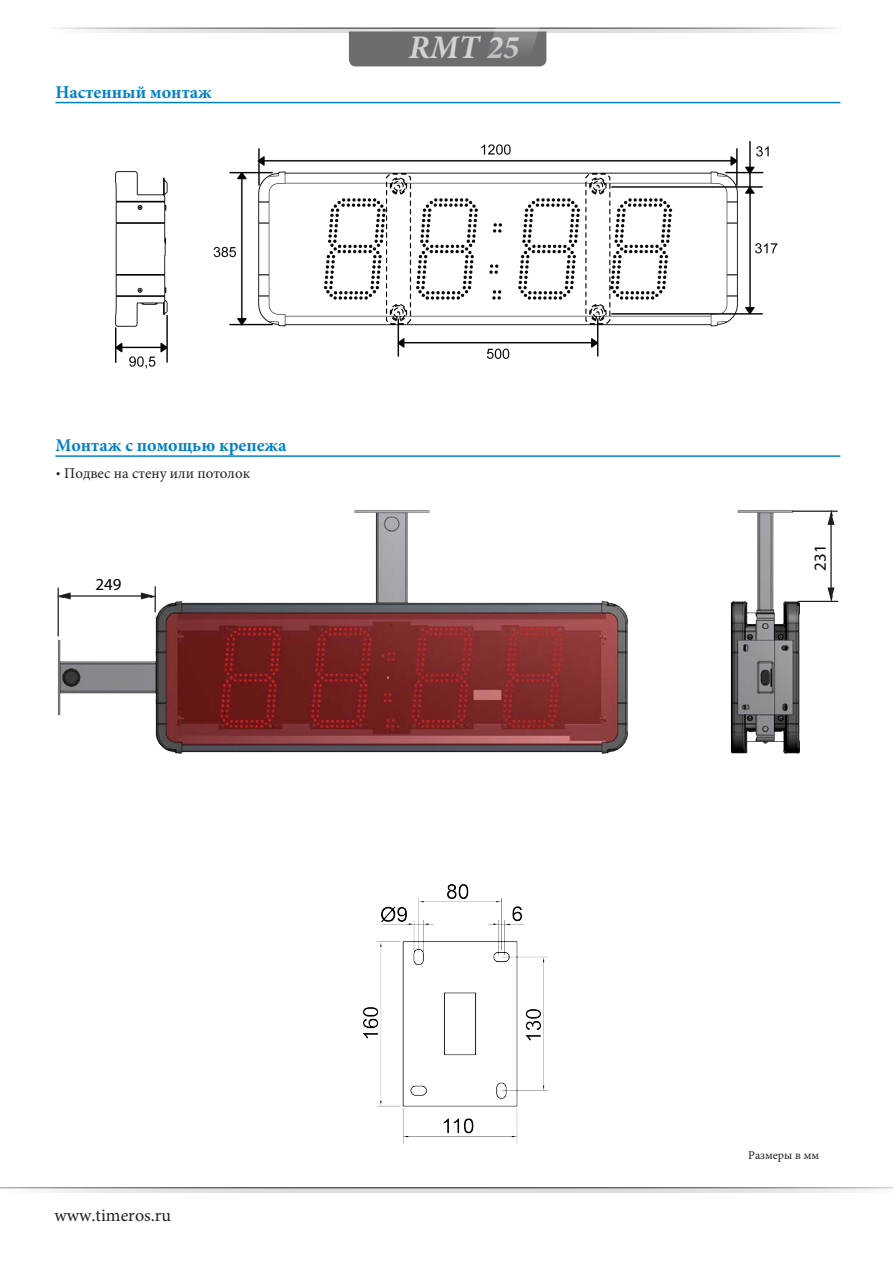
<style>
.page{position:relative;width:893px;height:1263px;background:#fff}
.page>*{position:absolute;margin:0;border:0;box-sizing:border-box;transform-origin:0 0}
.t1{font:italic 700 33px "Minion Pro";color:#d1d2d4}
.t2{font:700 18px "Minion Pro";color:#0081c8}
.t3{font:18px "Minion Pro";color:#231f20}
.t4{font:16.8px "Myriad Pro";color:#000}
.t5{font:15px "Minion Pro";color:#231f20}
.t6{font:12px "Minion Pro";color:#231f20}
.s1{font-family:"TSTARPRO"}
</style>
<div class="page">
<svg style="left:88px;top:29px;width:719px;height:4px;background:#e3e4e6"></svg>
<svg style="left:349px;top:27px;width:197px;height:39px;background:#77787b"></svg>
<svg style="left:0;top:1188px;width:893px;height:4px;background:#d8d8da"></svg>
<img style="left:116px;top:142px;width:661px;height:227px">
<hr style="left:55px;top:102px;width:785px;height:1px;background:#0081c8">
<hr style="left:55px;top:455px;width:785px;height:2px;background:#0081c8">
<img style="left:363px;top:884px;width:184px;height:260px">
<img style="left:57px;top:510px;width:782px;height:244px">
<hr style="left:58px;top:587px;width:1px;height:49px;background:#1d1d1b">
<hr style="left:68px;top:595px;width:75px;height:1px;background:#1d1d1b">
<svg style="left:58px;top:592px;width:13px;height:7px"></svg>
<svg style="left:141px;top:586px;width:15px;height:26px"></svg>
<div style="left:90px;top:581px;width:36px;height:13px;background:#fff"></div>
<hr style="left:792px;top:511px;width:46px;height:1px;background:#1d1d1b">
<hr style="left:798px;top:601px;width:40px;height:1px;background:#1d1d1b">
<hr style="left:830px;top:522px;width:2px;height:68px;background:#1d1d1b">
<svg style="left:827px;top:512px;width:7px;height:13px"></svg>
<svg style="left:827px;top:587px;width:7px;height:14px"></svg>
<div style="left:813px;top:543px;width:15px;height:27px;background:#fff"></div>
<p class="t2" style="left:55px;top:79px;width:158px">Настенный монтаж</p>
<h1 class="t1" style="left:409px;top:24px;width:112px">RMT 25</h1>
<p class="t2" style="left:55px;top:433px;width:233px">Монтаж с помощью крепежа</p>
<p class="t5" style="left:55px;top:464px;width:196px"><span class="s1">•</span> Подвес на стену или потолок</p>
<p class="t4" style="left:96px;top:574px;width:27px">249</p>
<p class="t3" style="left:55px;top:1203px;width:118px">www.timeros.ru</p>
<p class="t4" style="left:810px;top:571px;width:27px;rotate:-90deg">231</p>
<p class="t6" style="left:748px;top:1147px;width:72px">Размеры в мм</p>
</div>
